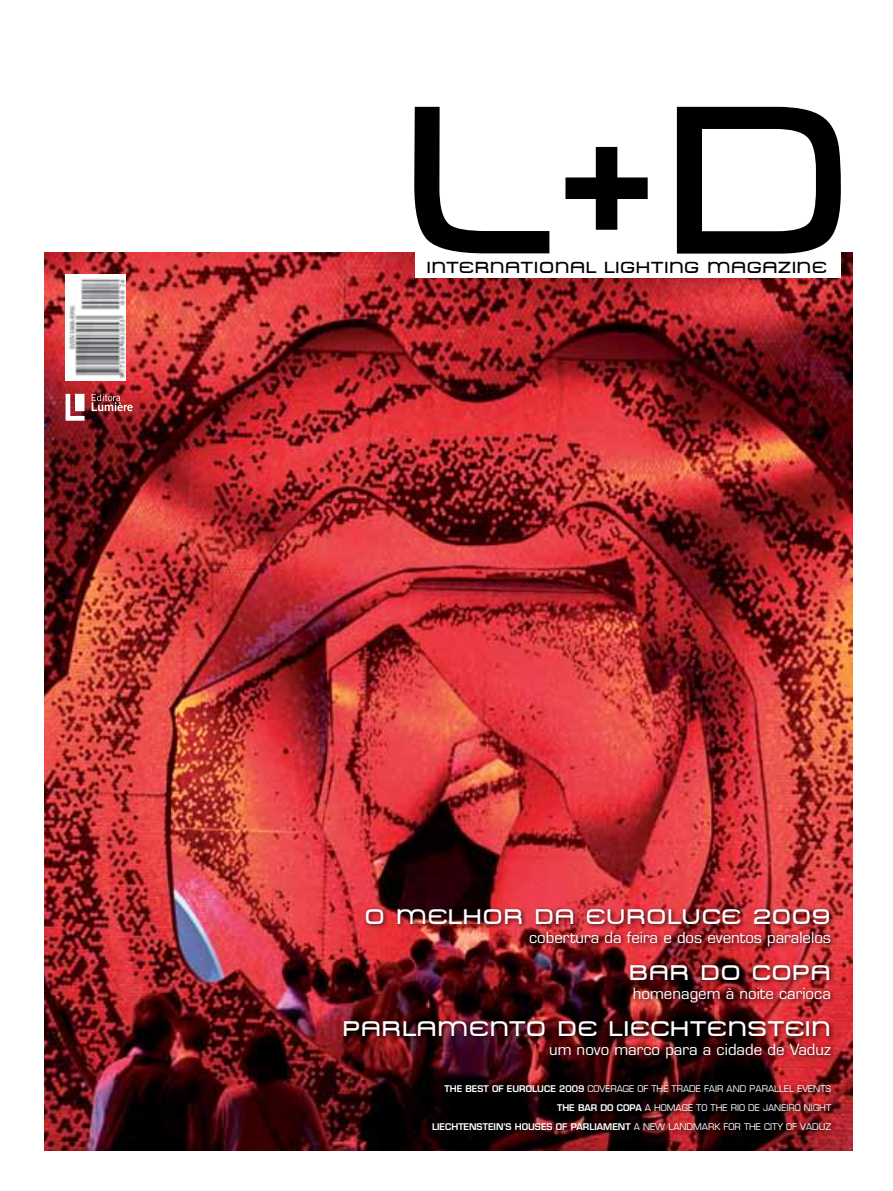
<style>
.page{position:relative;width:893px;height:1191px;background:#fff}
.page>*{position:absolute;margin:0;border:0;box-sizing:border-box;transform-origin:0 0}
.t1{font:209.1px "Metro DF";color:#000}
.t2{font:21px "Metro DF";letter-spacing:.05em;color:#fff}
.t3{font:15.9px "Metro DF";letter-spacing:.05em;color:#000}
.t4{font:15px "Euromode";color:#fff}
.t5{font:9px/18.8px "Euromode Plain";color:#fff;text-align:right}
.t6{font:700 9px "Euromode";color:#fff}
.s1{font-family:"Euromode";font-weight:700}
.s2{font-family:"Euromode Plain";font-weight:400}
</style>
<div class="page">
<img style="left:44px;top:253px;width:808px;height:897px">
<svg style="left:66px;top:394px;width:19px;height:27px"></svg>
<svg style="left:92px;top:394px;width:41px;height:17px"></svg>
<div style="left:415px;top:232px;width:425px;height:46px;background:#fff"></div>
<img style="left:66px;top:274px;width:59px;height:107px">
<div style="left:430px;top:1083px;width:407px;height:54px;background:#000;opacity:.75"></div>
<div style="left:341px;top:906px;width:495px;height:157px;background:#000;opacity:.75"></div>
<h1 class="t1" style="left:409px;top:44px;width:448px">l+d</h1>
<h3 class="t3" style="left:427px;top:257px;width:402px">INTERNATIONAL LIGHTING MAGAZINE</h3>
<h2 class="t2" style="left:365px;top:903px;width:467px">O MELHOR DA EUROLUCE 2009</h2>
<h3 class="t4" style="left:529px;top:928px;width:303px">cobertura da feira e dos eventos paralelos</h3>
<h2 class="t2" style="left:630px;top:959px;width:203px">BAR DO COPA</h2>
<h3 class="t4" style="left:633px;top:984px;width:200px">homenagem à noite carioca</h3>
<h2 class="t2" style="left:343px;top:1015px;width:489px">PARLAMENTO DE LIECHTENSTEIN</h2>
<h3 class="t4" style="left:549px;top:1040px;width:283px">um novo marco para a cidade de Vaduz</h3>
<p class="t5" style="left:445px;top:1079px;width:388px"><span class="s1">THE BEST OF EUROLUCE 2009</span> COVERAGE OF THE TRADE FAIR AND PARALLEL EVENTS<br><span class="s1">THE BAR DO COPA</span> A HOMAGE TO THE RIO DE JANEIRO NIGHT</p>
<p class="t6" style="left:432px;top:1120px;width:401px">LIECHTENSTEIN’S HOUSES OF PARLIAMENT <span class="s2">A NEW LANDMARK FOR THE CITY OF VADUZ</span></p>
</div>
